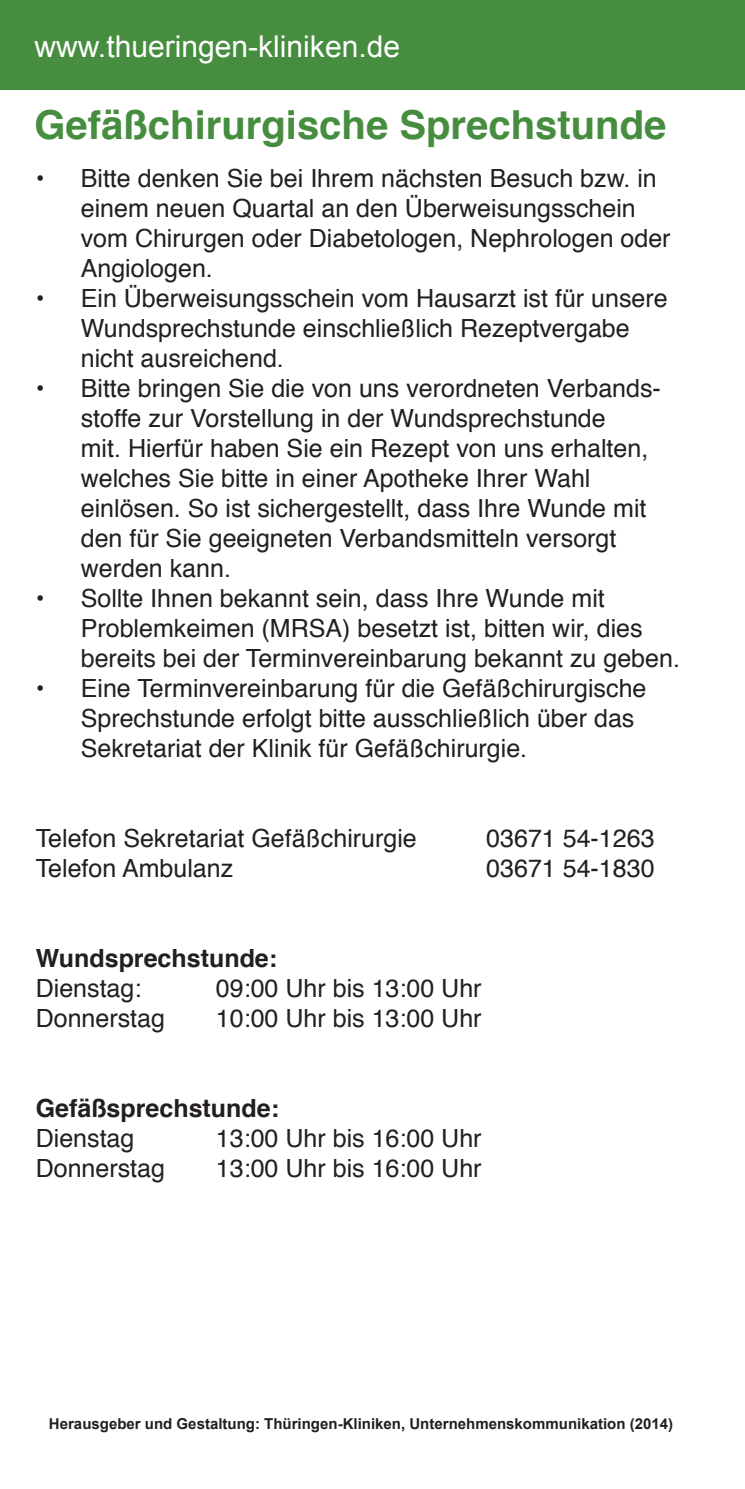
<style>
.page{position:relative;width:745px;height:1489px;background:#fff}
.page>*{position:absolute;margin:0;border:0;box-sizing:border-box;transform-origin:0 0}
.t1{font:700 40px "Helvetica";color:#468d3f}
.t2{font:30px "Arial";color:#fff}
.t3{font:25px/30px "Helvetica";color:#231f20}
.t4{font:700 25px "Helvetica";color:#231f20}
.t5{font:700 15px "Arial";color:#231f20}
</style>
<div class="page">
<div style="left:0;top:0;width:744px;height:89px;background:#468d3f"></div>
<p class="t2" style="left:35px;top:26px;width:367px">www.thueringen-kliniken.de</p>
<p class="t1" style="left:34px;top:93px;width:633px">Gefäßchirurgische Sprechstunde</p>
<p class="t3" style="left:81px;top:163px;width:591px;text-indent:-45px">• Bitte denken Sie bei Ihrem nächsten Besuch bzw. in einem neuen Quartal an den Überweisungsschein vom Chirurgen oder Diabetologen, Nephrologen oder Angiologen.</p>
<p class="t3" style="left:81px;top:283px;width:588px;text-indent:-45px">• Ein Überweisungsschein vom Hausarzt ist für unsere<br>Wundsprechstunde einschließlich Rezeptvergabe nicht ausreichend.</p>
<p class="t3" style="left:81px;top:373px;width:581px;text-indent:-45px">• Bitte bringen Sie die von uns verordneten Verbands&shy;stoffe zur Vorstellung in der Wundsprechstunde<br>mit. Hierfür haben Sie ein Rezept von uns erhalten, welches Sie bitte in einer Apotheke Ihrer Wahl einlösen. So ist sichergestellt, dass Ihre Wunde mit den für Sie geeigneten Verbandsmitteln versorgt werden kann.</p>
<p class="t3" style="left:81px;top:583px;width:600px;text-indent:-45px">• Sollte Ihnen bekannt sein, dass Ihre Wunde mit<br>Problemkeimen (MRSA) besetzt ist, bitten wir, dies bereits bei der Terminvereinbarung bekannt zu geben.</p>
<p class="t3" style="left:81px;top:673px;width:567px;text-indent:-45px">• Eine Terminvereinbarung für die Gefäßchirurgische<br>Sprechstunde erfolgt bitte ausschließlich über das<br>Sekretariat der Klinik für Gefäßchirurgie.</p>
<p class="t3" style="left:36px;top:823px;width:382px">Telefon Sekretariat Gefäßchirurgie</p>
<p class="t3" style="left:486px;top:823px;width:170px">03671 54-1263</p>
<p class="t3" style="left:36px;top:853px;width:199px">Telefon Ambulanz</p>
<p class="t3" style="left:486px;top:853px;width:170px">03671 54-1830</p>
<p class="t4" style="left:36px;top:937px;width:243px">Wundsprechstunde:</p>
<p class="t3" style="left:36px;top:973px;width:107px">Dienstag:</p>
<p class="t3" style="left:216px;top:973px;width:267px">09:00 Uhr bis 13:00 Uhr</p>
<p class="t3" style="left:36px;top:1003px;width:131px">Donnerstag</p>
<p class="t3" style="left:216px;top:1003px;width:267px">10:00 Uhr bis 13:00 Uhr</p>
<p class="t4" style="left:36px;top:1087px;width:245px">Gefäßsprechstunde:</p>
<p class="t3" style="left:36px;top:1123px;width:100px">Dienstag</p>
<p class="t3" style="left:216px;top:1123px;width:267px">13:00 Uhr bis 16:00 Uhr</p>
<p class="t3" style="left:36px;top:1153px;width:131px">Donnerstag</p>
<p class="t3" style="left:216px;top:1153px;width:267px">13:00 Uhr bis 16:00 Uhr</p>
<p class="t5" style="left:49px;top:1413px;width:625px">Herausgeber und Gestaltung: Thüringen-Kliniken, Unternehmenskommunikation (2014)</p>
</div>
